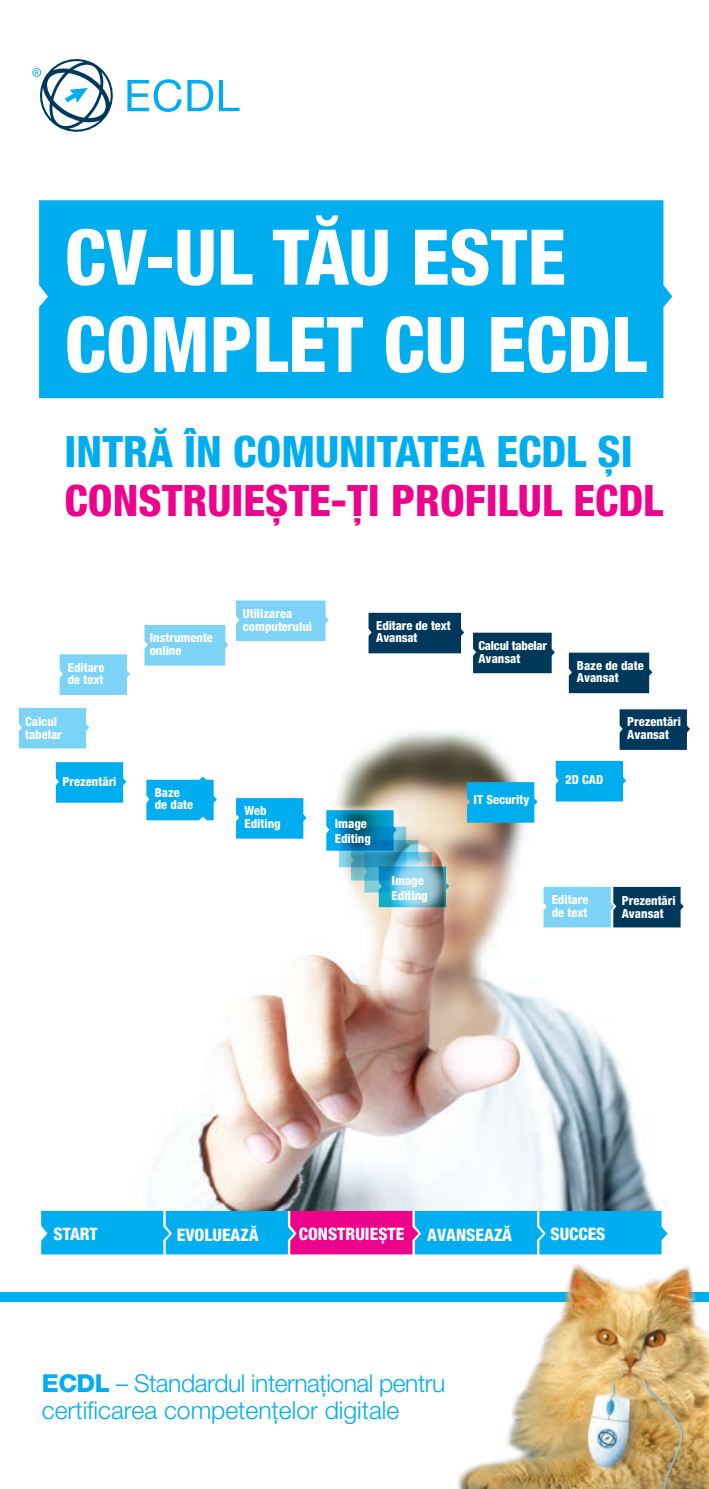
<style>
.page{position:relative;width:709px;height:1489px;background:#fff}
.page>*{position:absolute;margin:0;border:0;box-sizing:border-box;transform-origin:0 0}
.t1{font:800 condensed 76.75px/87.2px "Helvetica Neue LT Pro";color:#fff}
.t2{font:800 condensed 43.25px "Helvetica Neue LT Pro";color:#ed028c}
.t3{font:800 condensed 43.25px "Helvetica Neue LT Pro";color:#00aeef}
.t4{font:300 24.75px/27px "Helvetica Neue LT Pro";color:#00aeef}
.t5{font:800 condensed 17.25px "Helvetica Neue LT Pro";color:#fff}
.t6{font:800 condensed 12.5px/12.5px "Helvetica Neue LT Pro";color:#fff}
.t7{font:800 condensed 12.5px/12.5px "Helvetica Neue LT Pro";letter-spacing:-.02em;color:#fff}
.s1{font-weight:800}
</style>
<div class="page">
<img style="left:114px;top:652px;width:570px;height:558px">
<img style="left:276px;top:760px;width:171px;height:141px">
<svg style="left:56px;top:762px;width:70px;height:40px;background:#0bb1ef"></svg>
<svg style="left:146px;top:776px;width:71px;height:44px;background:#22b8f1"></svg>
<div style="left:236px;top:798px;width:70px;height:40px;background:#00aeef"></div>
<svg style="left:467px;top:782px;width:70px;height:40px;background:#0ab0ee"></svg>
<div style="left:555px;top:761px;width:71px;height:40px;background:#00aeef"></div>
<div style="left:60px;top:654px;width:70px;height:41px;background:#7cd3f6"></div>
<div style="left:236px;top:600px;width:93px;height:41px;background:#7cd3f6"></div>
<div style="left:19px;top:708px;width:70px;height:40px;background:#7cd3f6"></div>
<div style="left:144px;top:625px;width:84px;height:40px;background:#7cd3f6"></div>
<svg style="left:619px;top:709px;width:71px;height:41px;background:#0f4466"></svg>
<div style="left:569px;top:652px;width:83px;height:41px;background:#00385c"></div>
<svg style="left:473px;top:632px;width:82px;height:41px;background:#0e4365"></svg>
<div style="left:368px;top:612px;width:96px;height:41px;background:#00385c"></div>
<svg style="left:326px;top:810px;width:123px;height:97px"></svg>
<img style="left:346px;top:813px;width:144px;height:144px">
<svg style="left:543px;top:886px;width:140px;height:41px;background:#498cae"></svg>
<svg style="left:32px;top:59px;width:81px;height:73px"></svg>
<svg style="left:127px;top:79px;width:112px;height:33px"></svg>
<div style="left:0;top:1291px;width:709px;height:10px;background:#00aeef"></div>
<div style="left:39px;top:200px;width:633px;height:198px;background:#00aeef"></div>
<svg style="left:41px;top:1210px;width:411px;height:44px;background:#4e7ed1"></svg>
<img style="left:452px;top:1204px;width:257px;height:283px">
<h1 class="t1" style="left:65px;top:212px;width:583px">CV-UL TĂU ESTE<br>COMPLET CU ECDL</h1>
<h2 class="t3" style="left:65px;top:425px;width:570px">INTRĂ ÎN COMUNITATEA ECDL ȘI</h2>
<h2 class="t2" style="left:65px;top:473px;width:600px">CONSTRUIEȘTE-ȚI PROFILUL ECDL</h2>
<p class="t6" style="left:68px;top:661px;width:38px">Editare de text</p>
<p class="t6" style="left:150px;top:631px;width:65px">Instrumente online</p>
<p class="t6" style="left:243px;top:607px;width:71px">Utilizarea computerului</p>
<p class="t6" style="left:376px;top:619px;width:76px">Editare de text<br>Avansat</p>
<p class="t7" style="left:478px;top:639px;width:70px">Calcul tabelar<br>Avansat</p>
<p class="t6" style="left:577px;top:659px;width:68px">Baze de date<br>Avansat</p>
<p class="t6" style="left:25px;top:715px;width:38px">Calcul tabelar</p>
<p class="t6" style="left:627px;top:715px;width:55px">Prezentări<br>Avansat</p>
<p class="t6" style="left:63px;top:774px;width:55px">Prezentări</p>
<p class="t6" style="left:565px;top:773px;width:39px">2D CAD</p>
<p class="t6" style="left:155px;top:786px;width:40px">Baze de date</p>
<p class="t6" style="left:244px;top:804px;width:38px">Web<br>Editing</p>
<p class="t6" style="left:335px;top:815px;width:38px;line-height:15px">Image<br>Editing</p>
<p class="t6" style="left:473px;top:793px;width:57px">IT Security</p>
<p class="t6" style="left:391px;top:872px;width:38px;line-height:15px">Image<br>Editing</p>
<p class="t6" style="left:551px;top:893px;width:38px">Editare de text</p>
<p class="t6" style="left:621px;top:894px;width:55px">Prezentări<br>Avansat</p>
<h3 class="t5" style="left:54px;top:1223px;width:46px">START</h3>
<h3 class="t5" style="left:177px;top:1223px;width:83px">EVOLUEAZĂ</h3>
<h3 class="t5" style="left:299px;top:1223px;width:107px">CONSTRUIEȘTE</h3>
<h3 class="t5" style="left:427px;top:1223px;width:86px">AVANSEAZĂ</h3>
<h3 class="t5" style="left:550px;top:1223px;width:57px">SUCCES</h3>
<h3 class="t4" style="left:42px;top:1368px;width:405px"><span class="s1">ECDL</span> – Standardul internațional pentru certificarea competențelor digitale</h3>
</div>
